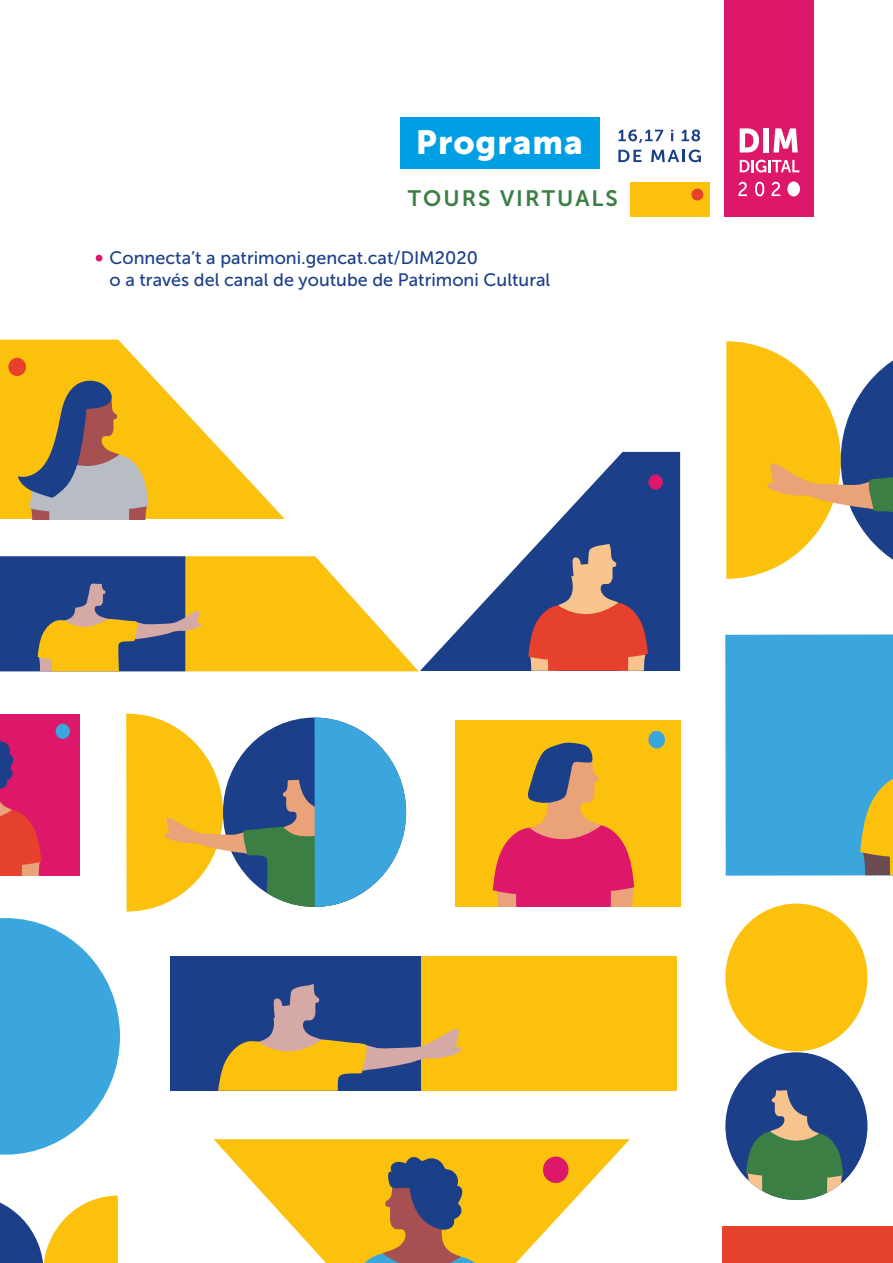
<style>
.page{position:relative;width:893px;height:1263px;background:#fff}
.page>*{position:absolute;margin:0;border:0;box-sizing:border-box;transform-origin:0 0}
.t1{font:33.3px "Museo Sans 900";letter-spacing:.03em;color:#fff}
.t2{font:22.2px "Museo Sans 700";letter-spacing:.09em;color:#3c7f45}
.t3{font:18px/21.6px "Museo Sans 500";color:#1c3f89}
</style>
<div class="page">
<div style="left:400px;top:118px;width:200px;height:51px;background:#009fe3"></div>
<div style="left:724px;top:0;width:89px;height:217px;background:#dd1769"></div>
<svg style="left:740px;top:128px;width:19px;height:24px"></svg>
<div style="left:763px;top:128px;width:6px;height:24px;background:#fff"></div>
<svg style="left:773px;top:128px;width:25px;height:24px"></svg>
<svg style="left:740px;top:160px;width:59px;height:13px"></svg>
<svg style="left:738px;top:182px;width:9px;height:14px"></svg>
<svg style="left:755px;top:182px;width:9px;height:14px"></svg>
<svg style="left:772px;top:182px;width:8px;height:14px"></svg>
<div style="left:787px;top:182px;width:13px;height:14px;background:#fff;border-radius:50%"></div>
<svg style="left:618px;top:129px;width:45px;height:14px"></svg>
<svg style="left:671px;top:130px;width:2px;height:11px"></svg>
<svg style="left:681px;top:129px;width:19px;height:12px"></svg>
<svg style="left:618px;top:150px;width:24px;height:12px"></svg>
<svg style="left:651px;top:150px;width:50px;height:12px"></svg>
<div style="left:631px;top:182px;width:79px;height:34px;background:#fbc10d"></div>
<div style="left:691px;top:189px;width:12px;height:11px;background:#e6412d;border-radius:50%"></div>
<svg style="left:96px;top:255px;width:6px;height:6px"></svg>
<svg style="left:0;top:918px;width:120px;height:237px"></svg>
<svg style="left:0;top:1195px;width:118px;height:68px"></svg>
<div style="left:170px;top:957px;width:252px;height:134px;background:#1c3f89"></div>
<div style="left:421px;top:957px;width:255px;height:134px;background:#fbc10d"></div>
<svg style="left:420px;top:452px;width:260px;height:219px"></svg>
<div style="left:723px;top:1226px;width:170px;height:37px;background:#e6412d"></div>
<div style="left:725px;top:903px;width:142px;height:148px;background:#fbc10d;border-radius:50%"></div>
<div style="left:725px;top:1052px;width:142px;height:148px;background:#1c3f89;border-radius:50%"></div>
<svg style="left:746px;top:1071px;width:97px;height:129px"></svg>
<div style="left:0;top:714px;width:79px;height:161px;background:#dd1769"></div>
<svg style="left:0;top:741px;width:41px;height:134px"></svg>
<div style="left:455px;top:720px;width:225px;height:186px;background:#fbc10d"></div>
<svg style="left:493px;top:742px;width:141px;height:164px"></svg>
<div style="left:648px;top:731px;width:17px;height:17px;background:#3ba6de;border-radius:50%"></div>
<div style="left:56px;top:724px;width:14px;height:15px;background:#3ba6de;border-radius:50%"></div>
<div style="left:0;top:556px;width:185px;height:115px;background:#1c3f89"></div>
<svg style="left:38px;top:556px;width:381px;height:115px"></svg>
<svg style="left:528px;top:529px;width:120px;height:142px;background:#8f596a"></svg>
<svg style="left:726px;top:341px;width:167px;height:238px"></svg>
<svg style="left:126px;top:713px;width:280px;height:198px"></svg>
<svg style="left:218px;top:983px;width:244px;height:108px"></svg>
<div style="left:725px;top:634px;width:168px;height:242px;background:#3ba6de"></div>
<svg style="left:860px;top:779px;width:33px;height:96px"></svg>
<svg style="left:0;top:340px;width:285px;height:179px;fill:#fbc10d"></svg>
<svg style="left:18px;top:379px;width:131px;height:140px;background:#b1985e"></svg>
<div style="left:8px;top:358px;width:18px;height:18px;background:#e6412d;border-radius:50%"></div>
<svg style="left:214px;top:1139px;width:416px;height:124px;fill:#fbc10d"></svg>
<svg style="left:344px;top:1156px;width:155px;height:107px;background:#bb9235"></svg>
<div style="left:543px;top:1156px;width:25px;height:27px;background:#dd1769;border-radius:50%"></div>
<div style="left:648px;top:474px;width:15px;height:16px;background:#dd1769;border-radius:50%"></div>
<h1 class="t1" style="left:416px;top:123px;width:168px">Programa</h1>
<p class="t2" style="left:408px;top:186px;width:211px">TOURS VIRTUALS</p>
<p class="t3" style="left:109px;top:247px;width:442px">Connecta’t a patrimoni.gencat.cat/DIM2020<br>o a través del canal de youtube de Patrimoni Cultural</p>
</div>
